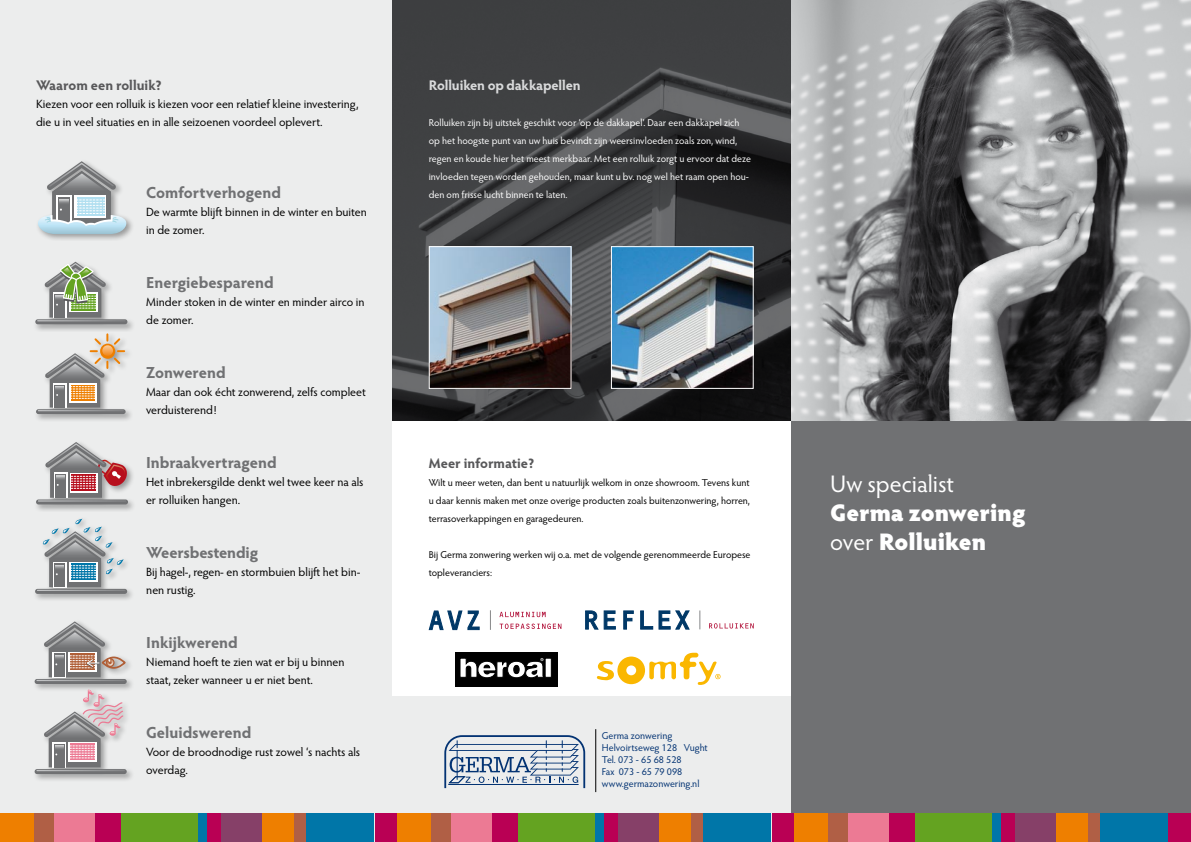
<style>
.page{position:relative;width:1191px;height:842px;background:#fff}
.page>*{position:absolute;margin:0;border:0;box-sizing:border-box;transform-origin:0 0}
.t1{font:900 24px/28.8px "Hypatia Sans Pro";color:#fff}
.t2{font:24px "Hypatia Sans Pro";color:#fff}
.t3{font:700 16px "Hypatia Sans Pro";color:#707173}
.t4{font:700 14px "Hypatia Sans Pro";color:#58585a}
.t5{font:700 14px "Hypatia Sans Pro";letter-spacing:-.01em;color:#d9dadb}
.t6{font:12px/18px "Hypatia Sans Pro";color:#000}
.t7{font:10px/18px "Hypatia Sans Pro";color:#fff}
.t8{font:10px/18px "Hypatia Sans Pro";letter-spacing:-.005em;color:#000;text-align:justify}
.t9{font:10px/12px "Hypatia Sans Pro";color:#033373}
.s1{font-weight:400}
</style>
<div class="page">
<img style="left:391px;top:0;width:800px;height:421px">
<div style="left:391px;top:697px;width:400px;height:145px;background:#eceded"></div>
<div style="left:791px;top:421px;width:400px;height:421px;background:#707173"></div>
<hr style="left:595px;top:729px;width:1px;height:63px;background:#000">
<svg style="left:709px;top:623px;width:44px;height:5px"></svg>
<svg style="left:585px;top:610px;width:31px;height:19px"></svg>
<svg style="left:623px;top:610px;width:11px;height:19px"></svg>
<svg style="left:640px;top:610px;width:50px;height:19px"></svg>
<svg style="left:699px;top:610px;width:1px;height:19px"></svg>
<div style="left:455px;top:652px;width:102px;height:35px;background:#000"></div>
<svg style="left:545px;top:658px;width:6px;height:19px"></svg>
<svg style="left:460px;top:658px;width:84px;height:20px"></svg>
<svg style="left:596px;top:653px;width:124px;height:32px"></svg>
<div style="left:0;top:0;width:391px;height:842px;background:#eceded"></div>
<div style="left:33px;top:331px;width:100px;height:91px;background:#000;opacity:.35"></div>
<svg style="left:53px;top:407px;width:13px;height:1px"></svg>
<svg style="left:36px;top:409px;width:90px;height:5px"></svg>
<svg style="left:38px;top:410px;width:86px;height:1px"></svg>
<svg style="left:45px;top:334px;width:79px;height:73px"></svg>
<div style="left:33px;top:259px;width:102px;height:73px;background:#000;opacity:.35"></div>
<svg style="left:53px;top:317px;width:14px;height:1px"></svg>
<svg style="left:35px;top:319px;width:92px;height:5px"></svg>
<svg style="left:37px;top:320px;width:89px;height:1px"></svg>
<svg style="left:44px;top:262px;width:62px;height:55px"></svg>
<div style="left:32px;top:619px;width:102px;height:72px;background:#000;opacity:.35"></div>
<div style="left:35px;top:679px;width:92px;height:5px;background:#707173;border-radius:3px"></div>
<svg style="left:36px;top:680px;width:89px;height:1px"></svg>
<div style="left:102px;top:656px;width:24px;height:13px;border:2px solid #b05f37;border-radius:50%"></div>
<svg style="left:44px;top:621px;width:69px;height:56px"></svg>
<div style="left:32px;top:687px;width:102px;height:95px;background:#000;opacity:.35"></div>
<svg style="left:35px;top:769px;width:92px;height:5px"></svg>
<svg style="left:36px;top:770px;width:89px;height:1px"></svg>
<svg style="left:44px;top:690px;width:80px;height:77px"></svg>
<div style="left:33px;top:439px;width:103px;height:73px;background:#000;opacity:.35"></div>
<div style="left:36px;top:499px;width:92px;height:5px;background:#707173;border-radius:3px"></div>
<svg style="left:38px;top:500px;width:88px;height:2px"></svg>
<svg style="left:45px;top:442px;width:83px;height:56px"></svg>
<div style="left:32px;top:516px;width:103px;height:85px;background:#000;opacity:.35"></div>
<div style="left:35px;top:589px;width:92px;height:5px;background:#707173;border-radius:3px"></div>
<svg style="left:37px;top:590px;width:88px;height:1px"></svg>
<svg style="left:43px;top:518px;width:81px;height:69px"></svg>
<div style="left:35px;top:159px;width:99px;height:82px;background:#000;opacity:.35"></div>
<svg style="left:36px;top:161px;width:92px;height:73px"></svg>
<div style="left:793px;top:813px;width:35px;height:29px;background:#ee7f00"></div>
<div style="left:828px;top:813px;width:20px;height:29px;background:#b05f45"></div>
<div style="left:848px;top:813px;width:41px;height:29px;background:#ec7a94"></div>
<div style="left:889px;top:813px;width:26px;height:29px;background:#b90054"></div>
<div style="left:915px;top:813px;width:77px;height:29px;background:#64a321"></div>
<div style="left:992px;top:813px;width:9px;height:29px;background:#0076a8"></div>
<div style="left:1001px;top:813px;width:14px;height:29px;background:#b90054"></div>
<div style="left:1015px;top:813px;width:41px;height:29px;background:#864068"></div>
<div style="left:1056px;top:813px;width:32px;height:29px;background:#ee7f00"></div>
<div style="left:1088px;top:813px;width:12px;height:29px;background:#b05f45"></div>
<div style="left:1100px;top:813px;width:68px;height:29px;background:#0076a8"></div>
<div style="left:1168px;top:813px;width:23px;height:29px;background:#b90054"></div>
<div style="left:397px;top:813px;width:34px;height:29px;background:#ee7f00"></div>
<div style="left:431px;top:813px;width:20px;height:29px;background:#b05f45"></div>
<div style="left:451px;top:813px;width:41px;height:29px;background:#ec7a94"></div>
<div style="left:492px;top:813px;width:26px;height:29px;background:#b90054"></div>
<div style="left:518px;top:813px;width:77px;height:29px;background:#64a321"></div>
<div style="left:595px;top:813px;width:9px;height:29px;background:#0076a8"></div>
<div style="left:604px;top:813px;width:14px;height:29px;background:#b90054"></div>
<div style="left:618px;top:813px;width:42px;height:29px;background:#864068"></div>
<div style="left:660px;top:813px;width:31px;height:29px;background:#ee7f00"></div>
<div style="left:691px;top:813px;width:12px;height:29px;background:#b05f45"></div>
<div style="left:703px;top:813px;width:68px;height:29px;background:#0076a8"></div>
<div style="left:771px;top:813px;width:22px;height:29px;background:#b90054"></div>
<div style="left:0;top:814px;width:34px;height:28px;background:#ee7f00"></div>
<div style="left:34px;top:814px;width:20px;height:28px;background:#b05f45"></div>
<div style="left:54px;top:814px;width:42px;height:28px;background:#ec7a94"></div>
<div style="left:96px;top:814px;width:25px;height:28px;background:#b90054"></div>
<div style="left:121px;top:814px;width:77px;height:28px;background:#64a321"></div>
<div style="left:198px;top:814px;width:9px;height:28px;background:#0076a8"></div>
<div style="left:207px;top:814px;width:15px;height:28px;background:#b90054"></div>
<div style="left:222px;top:814px;width:41px;height:28px;background:#864068"></div>
<div style="left:263px;top:814px;width:31px;height:28px;background:#ee7f00"></div>
<div style="left:294px;top:814px;width:12px;height:28px;background:#b05f45"></div>
<div style="left:306px;top:814px;width:68px;height:28px;background:#0076a8"></div>
<div style="left:375px;top:814px;width:22px;height:28px;background:#b90054"></div>
<img style="left:431px;top:248px;width:138px;height:139px">
<div style="left:429px;top:246px;width:142px;height:143px;border:1px solid #fff"></div>
<svg style="left:499px;top:612px;width:46px;height:5px"></svg>
<svg style="left:499px;top:624px;width:62px;height:5px"></svg>
<svg style="left:429px;top:610px;width:51px;height:20px"></svg>
<svg style="left:490px;top:610px;width:1px;height:20px"></svg>
<img style="left:613px;top:248px;width:138px;height:139px">
<div style="left:611px;top:246px;width:142px;height:143px;border:1px solid #fff"></div>
<svg style="left:444px;top:735px;width:141px;height:53px"></svg>
<p class="t4" style="left:36px;top:75px;width:127px">Waarom een rolluik?</p>
<p class="t6" style="left:36px;top:95px;width:324px">Kiezen voor een rolluik is kiezen voor een relatief kleine investering, die u in veel situaties en in alle seizoenen voordeel oplevert.</p>
<h2 class="t3" style="left:146px;top:181px;width:137px">Comfortverhogend</h2>
<p class="t6" style="left:146px;top:203px;width:222px">De warmte blijft binnen in de winter en buiten in de zomer.</p>
<h2 class="t3" style="left:146px;top:271px;width:129px">Energiebesparend</h2>
<p class="t6" style="left:146px;top:293px;width:220px">Minder stoken in de winter en minder airco in de zomer.</p>
<h2 class="t3" style="left:146px;top:361px;width:81px">Zonwerend</h2>
<p class="t6" style="left:146px;top:383px;width:221px">Maar dan ook écht zonwerend, zelfs compleet verduisterend!</p>
<h2 class="t3" style="left:146px;top:451px;width:132px">Inbraakvertragend</h2>
<p class="t6" style="left:146px;top:473px;width:219px">Het inbrekersgilde denkt wel twee keer na als er rolluiken hangen.</p>
<h2 class="t3" style="left:146px;top:541px;width:113px">Weersbestendig</h2>
<p class="t6" style="left:146px;top:563px;width:216px">Bij hagel-, regen- en stormbuien blijft het bin&shy;nen rustig.</p>
<h2 class="t3" style="left:146px;top:631px;width:93px">Inkijkwerend</h2>
<p class="t6" style="left:146px;top:653px;width:200px">Niemand hoeft te zien wat er bij u binnen staat, zeker wanneer u er niet bent.</p>
<h2 class="t3" style="left:146px;top:721px;width:107px">Geluidswerend</h2>
<p class="t6" style="left:146px;top:743px;width:216px">Voor de broodnodige rust zowel ‘s nachts als overdag.</p>
<p class="t5" style="left:429px;top:75px;width:153px">Rolluiken op dakkapellen</p>
<p class="t7" style="left:429px;top:113px;width:324px">Rolluiken zijn bij uitstek geschikt voor ‘op de dakkapel’. Daar een dakkapel zich op het hoogste punt van uw huis bevindt zijn weersinvloeden zoals zon, wind, regen en koude hier het meest merkbaar. Met een rolluik zorgt u ervoor dat deze invloeden tegen worden gehouden, maar kunt u bv. nog wel het raam open hou&shy;den om frisse lucht binnen te laten.</p>
<p class="t4" style="left:429px;top:453px;width:107px">Meer informatie?</p>
<p class="t8" style="left:429px;top:473px;width:323px">Wilt u meer weten, dan bent u natuurlijk welkom in onze showroom. Tevens kunt u daar kennis maken met onze overige producten zoals buitenzonwering, horren, terrasoverkappingen en garagedeuren.</p>
<p class="t8" style="left:429px;top:545px;width:323px">Bij Germa zonwering werken wij o.a. met de volgende gerenommeerde Europese topleveranciers:</p>
<p class="t9" style="left:602px;top:729px;width:107px">Germa zonwering<br>Helvoirtseweg 128 Vught<br>Tel. 073 - 65 68 528<br>Fax 073 - 65 79 098 www.germazonwering.nl</p>
<h1 class="t2" style="left:830px;top:468px;width:125px">Uw specialist</h1>
<h1 class="t1" style="left:830px;top:497px;width:197px">Germa zonwering <span class="s1">over</span> Rolluiken</h1>
</div>
